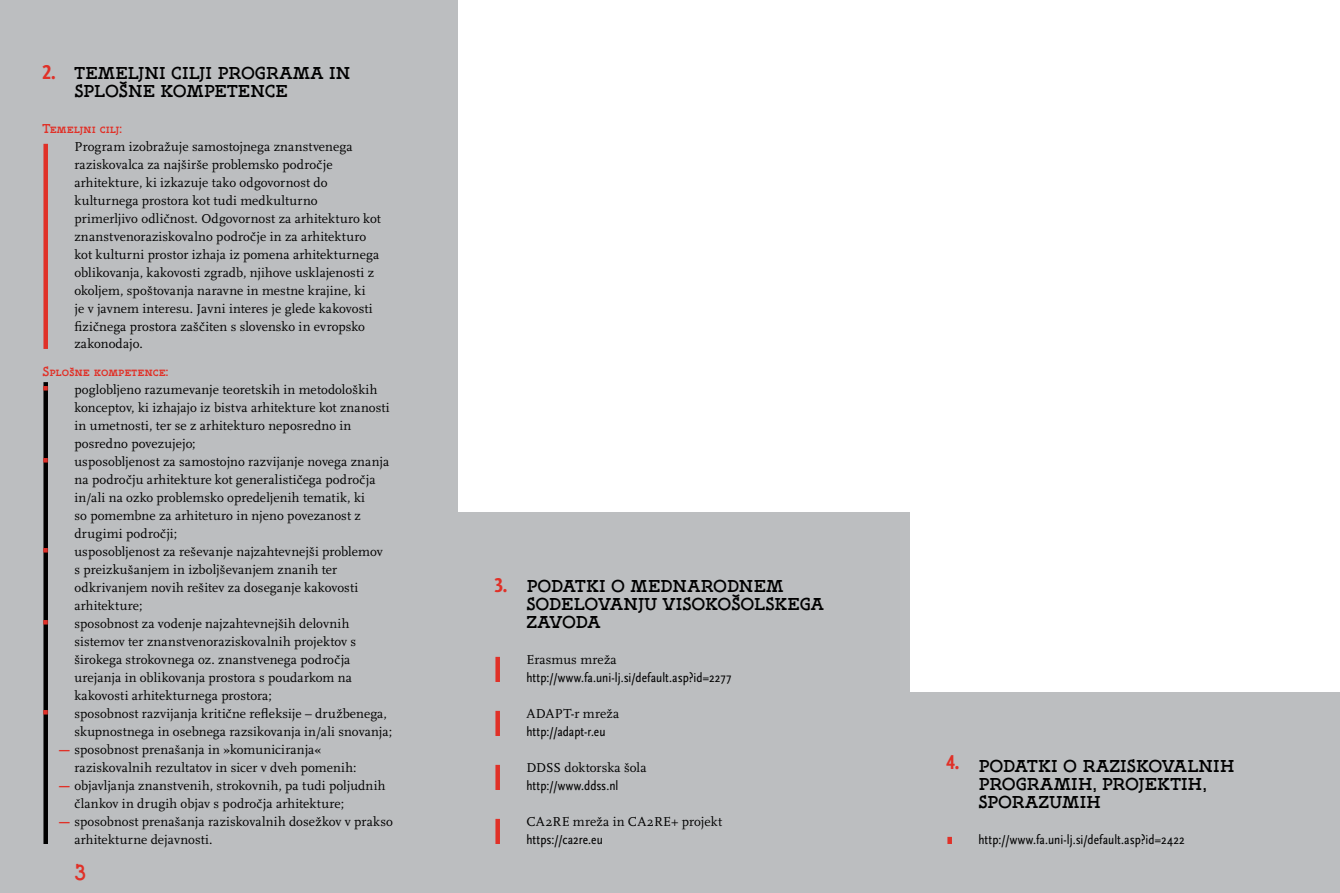
<style>
.page{position:relative;width:1340px;height:893px;background:#fff}
.page>*{position:absolute;margin:0;border:0;box-sizing:border-box;transform-origin:0 0}
.t1{font:22.5px "Arhe Beta ver 21 beta";color:#e03128}
.t2{font:18px/18px "Arhe Beta ver 21 beta";letter-spacing:-.005em;color:#000}
.t3{font:13.5px/18px "Scala Pro";letter-spacing:.005em;color:#000}
.t4{font:condensed 13.5px "Scala Sans Pro";letter-spacing:.005em;color:#000}
.t5{font:13.5px "Arhe Beta ver 21 beta";letter-spacing:.005em;color:#e03128}
.s1{font-family:"Scala Sans Pro";font-weight:700;font-stretch:condensed;font-size:21px;color:#e03128}
.s2{font-family:"Arhe Beta ver 21 beta";font-size:19.5px;color:#e03128}
.s3{font-family:"Arhe Beta ver 21 beta";color:#e03128}
</style>
<div class="page">
<div style="left:0;top:0;width:457px;height:416px;background:#bcbec0"></div>
<div style="left:43px;top:144px;width:5px;height:205px;background:#e03128"></div>
<div style="left:0;top:379px;width:457px;height:514px;background:#bcbec0"></div>
<div style="left:43px;top:382px;width:5px;height:462px;background:#000"></div>
<div style="left:431px;top:512px;width:478px;height:184px;background:#bcbec0"></div>
<div style="left:431px;top:654px;width:478px;height:95px;background:#bcbec0"></div>
<div style="left:495px;top:657px;width:5px;height:25px;background:#e03128"></div>
<div style="left:431px;top:708px;width:478px;height:95px;background:#bcbec0"></div>
<div style="left:495px;top:711px;width:5px;height:25px;background:#e03128"></div>
<div style="left:431px;top:762px;width:478px;height:95px;background:#bcbec0"></div>
<div style="left:495px;top:765px;width:5px;height:25px;background:#e03128"></div>
<div style="left:431px;top:816px;width:478px;height:77px;background:#bcbec0"></div>
<div style="left:495px;top:819px;width:5px;height:25px;background:#e03128"></div>
<div style="left:882px;top:692px;width:457px;height:184px;background:#bcbec0"></div>
<div style="left:882px;top:834px;width:457px;height:59px;background:#bcbec0"></div>
<svg style="left:947px;top:837px;width:5px;height:7px"></svg>
<h2 class="t2" style="left:74px;top:64px;width:278px;text-indent:-32px"><span class="s1">2.</span> TEMELJNI CILJI PROGRAMA IN<br>SPLOŠNE KOMPETENCE</h2>
<p class="t5" style="left:43px;top:120px;width:81px">Temeljni cilj:</p>
<p class="t3" style="left:74px;top:137px;width:308px">Program izobražuje samostojnega znanstvenega raziskovalca za najširše problemsko področje arhitekture, ki izkazuje tako odgovornost do kulturnega prostora kot tudi medkulturno primerljivo odličnost. Odgovornost za arhitekturo kot znanstvenoraziskovalno področje in za arhitekturo kot kulturni prostor izhaja iz pomena arhitekturnega oblikovanja, kakovosti zgradb, njihove usklajenosti z okoljem, spoštovanja naravne in mestne krajine, ki<br>je v javnem interesu. Javni interes je glede kakovosti fizičnega prostora zaščiten s slovensko in evropsko zakonodajo.</p>
<p class="t5" style="left:43px;top:363px;width:127px">Splošne kompetence:</p>
<p class="t3" style="left:74px;top:380px;width:317px;text-indent:-32px"><span class="s2">•</span> poglobljeno razumevanje teoretskih in metodoloških konceptov, ki izhajajo iz bistva arhitekture kot znanosti in umetnosti, ter se z arhitekturo neposredno in posredno povezujejo;</p>
<p class="t3" style="left:74px;top:452px;width:316px;text-indent:-32px"><span class="s2">•</span> usposobljenost za samostojno razvijanje novega znanja na področju arhitekture kot generalističega področja in/ali na ozko problemsko opredeljenih tematik, ki<br>so pomembne za arhiteturo in njeno povezanost z drugimi področji;</p>
<p class="t3" style="left:74px;top:542px;width:310px;text-indent:-32px"><span class="s2">•</span> usposobljenost za reševanje najzahtevnejši problemov s preizkušanjem in izboljševanjem znanih ter odkrivanjem novih rešitev za doseganje kakovosti arhitekture;</p>
<p class="t3" style="left:74px;top:614px;width:283px;text-indent:-32px"><span class="s2">•</span> sposobnost za vodenje najzahtevnejših delovnih sistemov ter znanstvenoraziskovalnih projektov s širokega strokovnega oz. znanstvenega področja urejanja in oblikovanja prostora s poudarkom na kakovosti arhitekturnega prostora;</p>
<p class="t3" style="left:74px;top:704px;width:319px;text-indent:-32px"><span class="s2">•</span> sposobnost razvijanja kritične refleksije – družbenega, skupnostnega in osebnega razsikovanja in/ali snovanja;</p>
<p class="t3" style="left:74px;top:740px;width:283px;text-indent:-15px"><span class="s3">—</span> sposobnost prenašanja in »komuniciranja« raziskovalnih rezultatov in sicer v dveh pomenih:</p>
<p class="t3" style="left:74px;top:776px;width:312px;text-indent:-15px"><span class="s3">—</span> objavljanja znanstvenih, strokovnih, pa tudi poljudnih člankov in drugih objav s področja arhitekture;</p>
<p class="t3" style="left:74px;top:812px;width:320px;text-indent:-15px"><span class="s3">—</span> sposobnost prenašanja raziskovalnih dosežkov v prakso arhitekturne dejavnosti.</p>
<h1 class="t1" style="left:74px;top:859px;width:13px">3</h1>
<h2 class="t2" style="left:526px;top:577px;width:299px;text-indent:-32px"><span class="s1">3.</span> PODATKI O MEDNARODNEM<br>SODELOVANJU VISOKOŠOLSKEGA<br>ZAVODA</h2>
<p class="t3" style="left:526px;top:650px;width:92px">Erasmus mreža</p>
<p class="t4" style="left:526px;top:669px;width:206px">http://www.fa.uni-lj.si/default.asp?id=2277</p>
<p class="t3" style="left:526px;top:704px;width:94px">ADAPT-r mreža</p>
<p class="t4" style="left:526px;top:723px;width:81px">http://adapt-r.eu</p>
<p class="t3" style="left:526px;top:758px;width:122px">DDSS doktorska šola</p>
<p class="t4" style="left:526px;top:777px;width:93px">http://www.ddss.nl</p>
<p class="t3" style="left:526px;top:812px;width:197px">CA2RE mreža in CA2RE+ projekt</p>
<p class="t4" style="left:526px;top:831px;width:78px">https://ca2re.eu</p>
<h2 class="t2" style="left:978px;top:757px;width:258px;text-indent:-32px"><sup>4.</sup> PODATKI O RAZISKOVALNIH<br>PROGRAMIH, PROJEKTIH,<br>SPORAZUMIH</h2>
<p class="t4" style="left:978px;top:831px;width:208px">http://www.fa.uni-lj.si/default.asp?id=2422</p>
</div>
